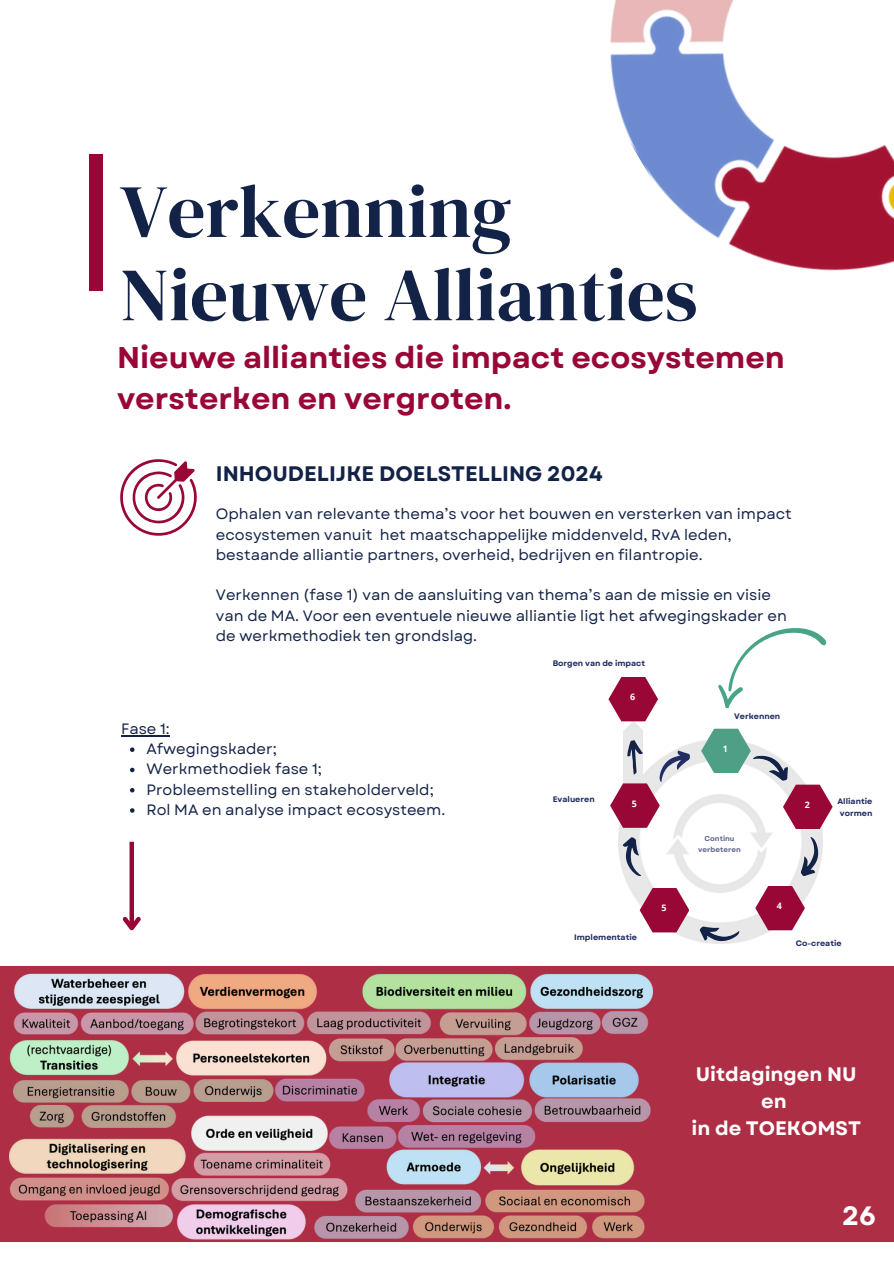
<style>
.page{position:relative;width:894px;height:1264px;background:#fff}
.page>*{position:absolute;margin:0;border:0;box-sizing:border-box;transform-origin:0 0}
.t1{font:75px/83.2px "DM Serif Display";color:#132247}
.t2{font:700 30px/41.7px "Garet";color:#990737}
.t3{font:700 26.55px "Garet";color:#fff}
.t4{font:700 21px "Garet";color:#132247}
.t5{font:700 19.5px/27px "Garet";color:#fff;text-align:center}
.t6{font:15px/20.2px "Garet";color:#132247}
.t7{font:700 8.85px "Open Sans";color:#fff}
.t8{font:700 7.95px/12px "Garet";color:#212d64;text-align:center}
.t9{font:700 7.05px/10.6px "Garet";color:#212d64;text-align:center}
</style>
<div class="page">
<div style="left:89px;top:154px;width:14px;height:136px;background:#990737"></div>
<svg style="left:120px;top:459px;width:77px;height:77px"></svg>
<img style="left:610px;top:0;width:283px;height:271px">
<img style="left:618px;top:741px;width:204px;height:201px">
<img style="left:666px;top:794px;width:106px;height:98px">
<svg style="left:799px;top:836px;width:23px;height:42px"></svg>
<svg style="left:698px;top:926px;width:41px;height:17px"></svg>
<svg style="left:621px;top:836px;width:22px;height:42px"></svg>
<svg style="left:608px;top:677px;width:50px;height:44px"></svg>
<svg style="left:701px;top:728px;width:131px;height:101px"></svg>
<svg style="left:755px;top:885px;width:49px;height:45px;background:#b14569"></svg>
<svg style="left:639px;top:888px;width:50px;height:44px;background:#b04568"></svg>
<svg style="left:610px;top:740px;width:81px;height:87px"></svg>
<svg style="left:718px;top:628px;width:109px;height:81px"></svg>
<div style="left:0;top:966px;width:893px;height:275px;background:#ae2f45"></div>
<img style="left:9px;top:973px;width:643px;height:269px">
<hr style="left:121px;top:735px;width:49px;height:1px;background:#132247">
<svg style="left:130px;top:747px;width:4px;height:5px"></svg>
<svg style="left:130px;top:767px;width:4px;height:5px"></svg>
<svg style="left:130px;top:788px;width:4px;height:4px"></svg>
<svg style="left:130px;top:808px;width:4px;height:4px"></svg>
<div style="left:129px;top:841px;width:5px;height:87px;background:#990737"></div>
<svg style="left:122px;top:912px;width:19px;height:19px"></svg>
<p class="t1" style="left:120px;top:169px;width:579px">Verkenning<br>Nieuwe Allianties</p>
<h5 class="t2" style="left:117px;top:336px;width:669px">Nieuwe allianties die impact ecosystemen versterken en vergroten.</h5>
<h5 class="t4" style="left:216px;top:458px;width:388px">INHOUDELIJKE DOELSTELLING 2024</h5>
<h1 class="t6" style="left:216px;top:504px;width:577px">Ophalen van relevante thema’s voor het bouwen en versterken van impact ecosystemen vanuit het maatschappelijke middenveld, RvA leden, bestaande alliantie partners, overheid, bedrijven en filantropie.</h1>
<h2 class="t6" style="left:216px;top:585px;width:572px">Verkennen (fase 1) van de aansluiting van thema’s aan de missie en visie van de MA. Voor een eventuele nieuwe alliantie ligt het afwegingskader en de werkmethodiek ten grondslag.</h2>
<p class="t8" style="left:552px;top:656px;width:94px">Borgen van de impact</p>
<p class="t6" style="left:121px;top:718px;width:50px">Fase 1:</p>
<p class="t6" style="left:146px;top:739px;width:132px">Afwegingskader;</p>
<p class="t6" style="left:146px;top:759px;width:177px">Werkmethodiek fase 1;</p>
<p class="t6" style="left:146px;top:779px;width:289px">Probleemstelling en stakeholderveld;</p>
<p class="t6" style="left:146px;top:799px;width:300px">Rol MA en analyse impact ecosysteem.</p>
<p class="t7" style="left:630px;top:691px;width:7px">6</p>
<h3 class="t8" style="left:552px;top:793px;width:43px">Evalueren</h3>
<p class="t7" style="left:631px;top:797px;width:7px">5</p>
<p class="t8" style="left:574px;top:931px;width:64px">Implementatie</p>
<p class="t8" style="left:734px;top:710px;width:47px">Verkennen</p>
<p class="t7" style="left:722px;top:742px;width:7px">1</p>
<p class="t9" style="left:698px;top:833px;width:44px">Continu verbeteren</p>
<p class="t7" style="left:804px;top:798px;width:7px">2</p>
<p class="t8" style="left:837px;top:794px;width:36px">Alliantie vormen</p>
<p class="t7" style="left:661px;top:902px;width:7px">5</p>
<h5 class="t7" style="left:776px;top:899px;width:7px">4</h5>
<p class="t8" style="left:795px;top:937px;width:48px">Co-creatie</p>
<p class="t5" style="left:691px;top:1061px;width:171px">Uitdagingen NU en<br>in de TOEKOMST</p>
<p class="t3" style="left:841px;top:1196px;width:36px">26</p>
</div>
